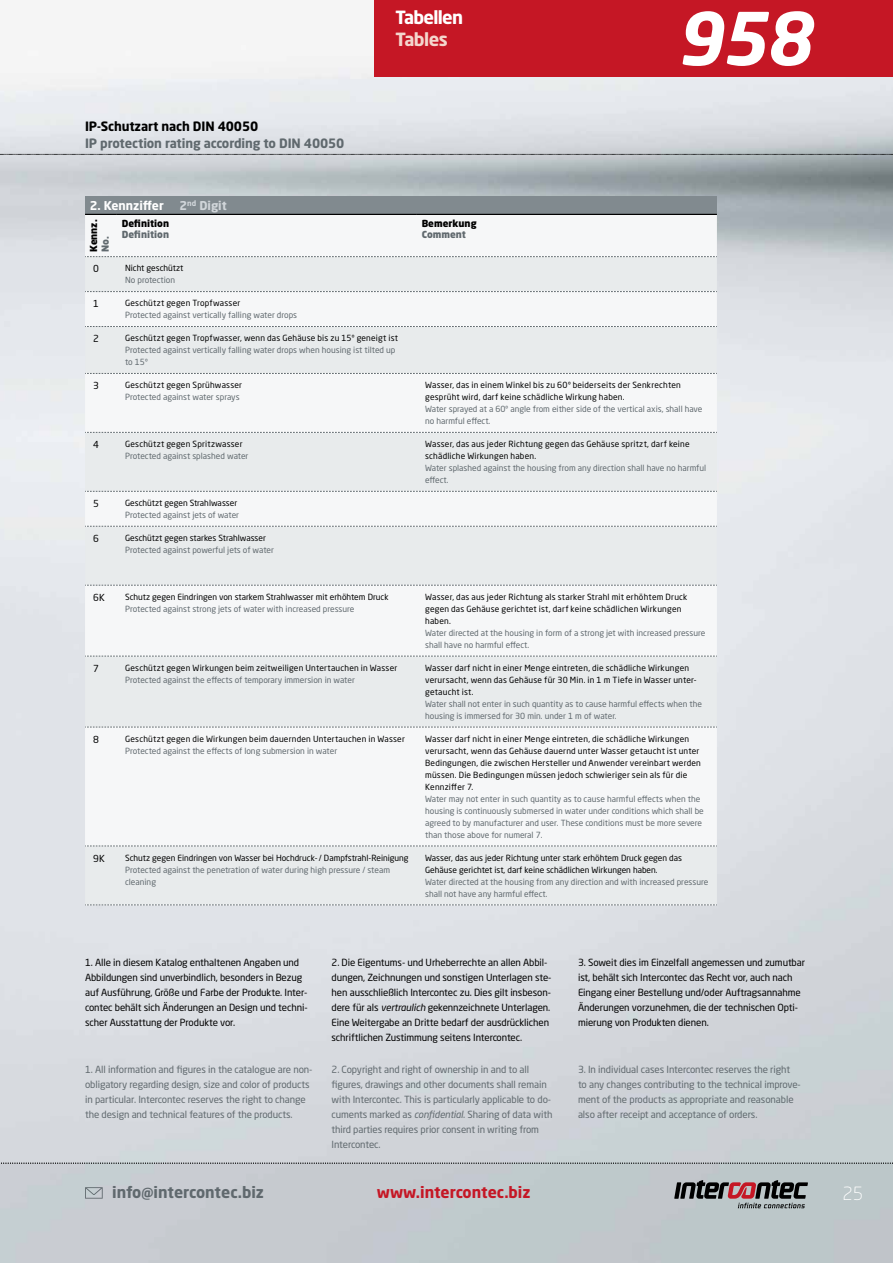
<style>
.page{position:relative;width:893px;height:1263px;background:#fff}
.page>*{position:absolute;margin:0;border:0;box-sizing:border-box;transform-origin:0 0}
.t1{font:italic 700 72px "Neo Sans Pro";color:#fff}
.t2{font:700 18px "Neo Sans Pro";letter-spacing:-.04em;color:#fff}
.t3{font:700 18px "Neo Sans Pro";letter-spacing:-.03em;color:#f4d6cd}
.t4{font:300 18px "Neo Sans Pro";color:#fff}
.t5{font:700 15.6px "Neo Sans Pro";color:#60696e}
.t6{font:700 15.6px "Neo Sans Pro";color:#c51725}
.t7{font:700 12.75px "Neo Sans Pro";letter-spacing:-.01em;color:#60696e}
.t8{font:700 12.75px "Neo Sans Pro";letter-spacing:-.01em;color:#000}
.t9{font:700 12px "Neo Sans Pro";color:#fff}
.t10{font:700 12px "Neo Sans Pro";color:#d1d6da}
.t11{font:9.75px/15px "Neo Sans Pro";letter-spacing:-.01em;color:#000}
.t12{font:9.75px/15px "Neo Sans Pro";letter-spacing:-.01em;color:#60696e}
.t13{font:900 9.6px "Neo Sans Pro";color:#000}
.t14{font:900 9.6px "Neo Sans Pro";color:#60696e}
.t15{font:9.6px "Neo Sans Pro";color:#000}
.t16{font:8.4px/12px "Neo Sans Pro";color:#60696e}
.t17{font:8.4px/12px "Neo Sans Pro";letter-spacing:.02em;color:#000}
.t18{font:8.4px/12px "Neo Sans Pro";color:#000}
.s1{font-style:italic}
</style>
<div class="page">
<div style="left:0;top:1163px;width:893px;height:100px;background:#c4c9cd"></div>
<div style="left:374px;top:0;width:519px;height:77px;background:#c51725"></div>
<svg style="left:674px;top:1180px;width:134px;height:28px"></svg>
<svg style="left:85px;top:1187px;width:18px;height:11px"></svg>
<svg style="left:1px;top:1163px;width:892px;height:1px"></svg>
<svg style="left:0;top:154px;width:893px;height:1px"></svg>
<div style="left:85px;top:196px;width:632px;height:18px;background:#818a8f"></div>
<div style="left:85px;top:215px;width:632px;height:41px;background:#f6f7f8"></div>
<svg style="left:85px;top:257px;width:632px;height:648px;fill:#e8ebec"></svg>
<hr style="left:85px;top:214px;width:32px;height:1px;background:#000">
<hr style="left:117px;top:214px;width:300px;height:1px;background:#000">
<hr style="left:417px;top:214px;width:300px;height:1px;background:#000">
<svg style="left:85px;top:256px;width:632px;height:1px"></svg>
<svg style="left:85px;top:291px;width:632px;height:1px"></svg>
<svg style="left:85px;top:326px;width:632px;height:1px"></svg>
<svg style="left:85px;top:373px;width:632px;height:1px"></svg>
<svg style="left:85px;top:432px;width:632px;height:1px"></svg>
<svg style="left:85px;top:491px;width:632px;height:1px"></svg>
<svg style="left:85px;top:526px;width:632px;height:1px"></svg>
<svg style="left:85px;top:585px;width:632px;height:1px"></svg>
<svg style="left:85px;top:656px;width:632px;height:1px"></svg>
<svg style="left:85px;top:727px;width:632px;height:1px"></svg>
<svg style="left:85px;top:846px;width:632px;height:1px"></svg>
<svg style="left:85px;top:905px;width:632px;height:1px"></svg>
<h3 class="t8" style="left:85px;top:118px;width:175px">IP-Schutzart nach DIN 40050</h3>
<h3 class="t7" style="left:85px;top:135px;width:261px">IP protection rating according to DIN 40050</h3>
<h3 class="t9" style="left:90px;top:197px;width:75px">2. Kennziffer</h3>
<h3 class="t10" style="left:179px;top:197px;width:49px">2<sup>nd</sup> Digit</h3>
<p class="t13" style="left:87px;top:252px;width:34px;rotate:-90deg">Kennz.</p>
<p class="t13" style="left:122px;top:217px;width:49px">Definition</p>
<p class="t14" style="left:122px;top:228px;width:49px">Definition</p>
<p class="t14" style="left:99px;top:252px;width:17px;rotate:-90deg">No.</p>
<h2 class="t2" style="left:395px;top:6px;width:69px">Tabellen</h2>
<h2 class="t3" style="left:395px;top:27px;width:54px">Tables</h2>
<p class="t13" style="left:422px;top:217px;width:56px">Bemerkung</p>
<p class="t14" style="left:422px;top:228px;width:46px">Comment</p>
<h1 class="t1" style="left:676px;top:-8px;width:137px">958</h1>
<p class="t15" style="left:93px;top:263px;width:7px">0</p>
<p class="t18" style="left:125px;top:262px;width:60px">Nicht geschützt</p>
<p class="t16" style="left:125px;top:274px;width:52px">No protection</p>
<p class="t15" style="left:93px;top:298px;width:7px">1</p>
<p class="t17" style="left:125px;top:297px;width:117px">Geschützt gegen Tropfwasser</p>
<p class="t16" style="left:125px;top:309px;width:174px">Protected against vertically falling water drops</p>
<p class="t15" style="left:93px;top:333px;width:7px">2</p>
<p class="t17" style="left:125px;top:332px;width:275px">Geschützt gegen Tropfwasser, wenn das Gehäuse bis zu 15º geneigt ist</p>
<p class="t16" style="left:125px;top:344px;width:272px">Protected against vertically falling water drops when housing ist tilted up to 15º</p>
<p class="t15" style="left:93px;top:380px;width:7px">3</p>
<p class="t17" style="left:125px;top:379px;width:119px">Geschützt gegen Sprü hwasser</p>
<p class="t16" style="left:125px;top:391px;width:116px">Protected against water sprays</p>
<p class="t15" style="left:93px;top:439px;width:7px">4</p>
<p class="t17" style="left:125px;top:438px;width:119px">Geschützt gegen Spritzwasser</p>
<p class="t16" style="left:125px;top:450px;width:125px">Protected against splashed water</p>
<p class="t15" style="left:93px;top:497px;width:7px">5</p>
<p class="t18" style="left:125px;top:497px;width:114px">Geschützt gegen Strahlwasser</p>
<p class="t16" style="left:125px;top:509px;width:116px">Protected against jets of water</p>
<p class="t15" style="left:93px;top:532px;width:7px">6</p>
<p class="t18" style="left:125px;top:532px;width:142px">Geschützt gegen starkes Strahlwasser</p>
<p class="t16" style="left:125px;top:544px;width:150px">Protected against powerful jets of water</p>
<p class="t15" style="left:93px;top:591px;width:13px">6K</p>
<p class="t18" style="left:125px;top:591px;width:265px">Schutz gegen Eindringen von starkem Strahlwasser mit erhöhtem Druck</p>
<p class="t16" style="left:125px;top:603px;width:231px">Protected against strong jets of water with increased pressure</p>
<p class="t15" style="left:93px;top:662px;width:7px">7</p>
<p class="t17" style="left:125px;top:661px;width:274px">Geschützt gegen Wirkungen beim zeitweiligen Untertauchen in Wasser</p>
<p class="t16" style="left:125px;top:674px;width:231px">Protected against the effects of temporary immersion in water</p>
<p class="t15" style="left:93px;top:733px;width:7px">8</p>
<p class="t17" style="left:125px;top:732px;width:281px">Geschützt gegen die Wirkungen beim dauernden Untertauchen in Wasser</p>
<p class="t16" style="left:125px;top:744px;width:214px">Protected against the effects of long submersion in water</p>
<p class="t15" style="left:93px;top:852px;width:13px">9K</p>
<p class="t18" style="left:125px;top:851px;width:285px">Schutz gegen Eindringen von Wasser bei Hochdruck- / Dampfstrahl-Reinigung</p>
<p class="t16" style="left:125px;top:863px;width:266px">Protected against the penetration of water during high pressure / steam cleaning</p>
<p class="t17" style="left:425px;top:379px;width:257px">Wasser, das in einem Winkel bis zu 60º beiderseits der Senkrechten gesprüht wird, darf keine schädliche Wirkung haben.</p>
<p class="t16" style="left:425px;top:403px;width:279px">Water sprayed at a 60º angle from either side of the vertical axis, shall have no harmful effect.</p>
<p class="t17" style="left:425px;top:438px;width:266px">Wasser, das aus jeder Richtung gegen das Gehäuse spritzt, darf keine schädliche Wirkungen haben.</p>
<p class="t16" style="left:425px;top:462px;width:282px">Water splashed against the housing from any direction shall have no harmful effect.</p>
<p class="t17" style="left:425px;top:591px;width:264px">Wasser, das aus jeder Richtung als starker Strahl mit erhöhtem Druck gegen das Gehäuse gerichtet ist, darf keine schädlichen Wirkungen haben.</p>
<p class="t16" style="left:425px;top:627px;width:282px">Water directed at the housing in form of a strong jet with increased pressure shall have no harmful effect.</p>
<p class="t17" style="left:425px;top:661px;width:273px">Wasser darf nicht in einer Menge eintreten, die schädliche Wirkungen verursacht, wenn das Gehäuse für 30 Min. in 1 m Tiefe in Wasser unter&shy;getaucht ist.</p>
<p class="t16" style="left:425px;top:698px;width:278px">Water shall not enter in such quantity as to cause harmful effects when the housing is immersed for 30 min. under 1 m of water.</p>
<p class="t17" style="left:425px;top:732px;width:277px">Wasser darf nicht in einer Menge eintreten, die schädliche Wirkungen verursacht, wenn das Gehäuse dauernd unter Wasser getaucht ist unter Bedingungen, die zwischen Hersteller und Anwender vereinbart werden müssen. Die Bedingungen müssen jedoch schwieriger sein als für die Kennziffer 7.</p>
<p class="t16" style="left:425px;top:792px;width:280px">Water may not enter in such quantity as to cause harmful effects when the housing is continuously submersed in water under conditions which shall be agreed to by manufacturer and user. These conditions must be more severe than those above for numeral 7.</p>
<p class="t18" style="left:425px;top:851px;width:258px">Wasser, das aus jeder Richtung unter stark erhöhtem Druck gegen das<br>Gehäuse gerichtet ist, darf keine schädlichen Wirkungen haben.</p>
<p class="t16" style="left:425px;top:875px;width:285px">Water directed at the housing from any direction and with increased pressure shall not have any harmful effect.</p>
<p class="t11" style="left:85px;top:955px;width:224px">1. Alle in diesem Katalog enthaltenen Angaben und Abbildungen sind unverbindlich, besonders in Bezug auf Ausführung, Größe und Farbe der Produkte. Inter&shy;contec behält sich Änderungen an Design und techni&shy;scher Ausstattung der Produkte vor.</p>
<p class="t11" style="left:332px;top:955px;width:221px">2. Die Eigentums- und Urheberrechte an allen Abbil&shy;dungen, Zeichnungen und sonstigen Unterlagen ste&shy;hen ausschließlich Intercontec zu. Dies gilt insbeson&shy;dere für als <span class="s1">vertraulich</span> gekennzeichnete Unterlagen.<br>Eine Weitergabe an Dritte bedarf der ausdrücklichen schriftlichen Zustimmung seitens Intercontec.</p>
<p class="t11" style="left:578px;top:955px;width:229px">3. Soweit dies im Einzelfall angemessen und zumutbar ist, behält sich Intercontec das Recht vor, auch nach Eingang einer Bestellung und/oder Auftragsannahme Änderungen vorzunehmen, die der technischen Opti&shy;mierung von Produkten dienen.</p>
<p class="t12" style="left:85px;top:1061px;width:229px">1. All information and figures in the catalogue are non&shy;obligatory regarding design, size and color of products in particular. Intercontec reserves the right to change the design and technical features of the products.</p>
<p class="t12" style="left:332px;top:1061px;width:222px">2. Copyright and right of ownership in and to all figures, drawings and other documents shall remain with Intercontec. This is particularly applicable to do&shy;cuments marked as <span class="s1">confidential</span>. Sharing of data with third parties requires prior consent in writing from Intercontec.</p>
<p class="t12" style="left:578px;top:1061px;width:224px">3. In individual cases Intercontec reserves the right to any changes contributing to the technical improve&shy;ment of the products as appropriate and reasonable also after receipt and acceptance of orders.</p>
<h3 class="t5" style="left:112px;top:1182px;width:153px">info@intercontec.biz</h3>
<h3 class="t6" style="left:377px;top:1182px;width:155px">www.intercontec.biz</h3>
<h2 class="t4" style="left:842px;top:1183px;width:22px">25</h2>
</div>
